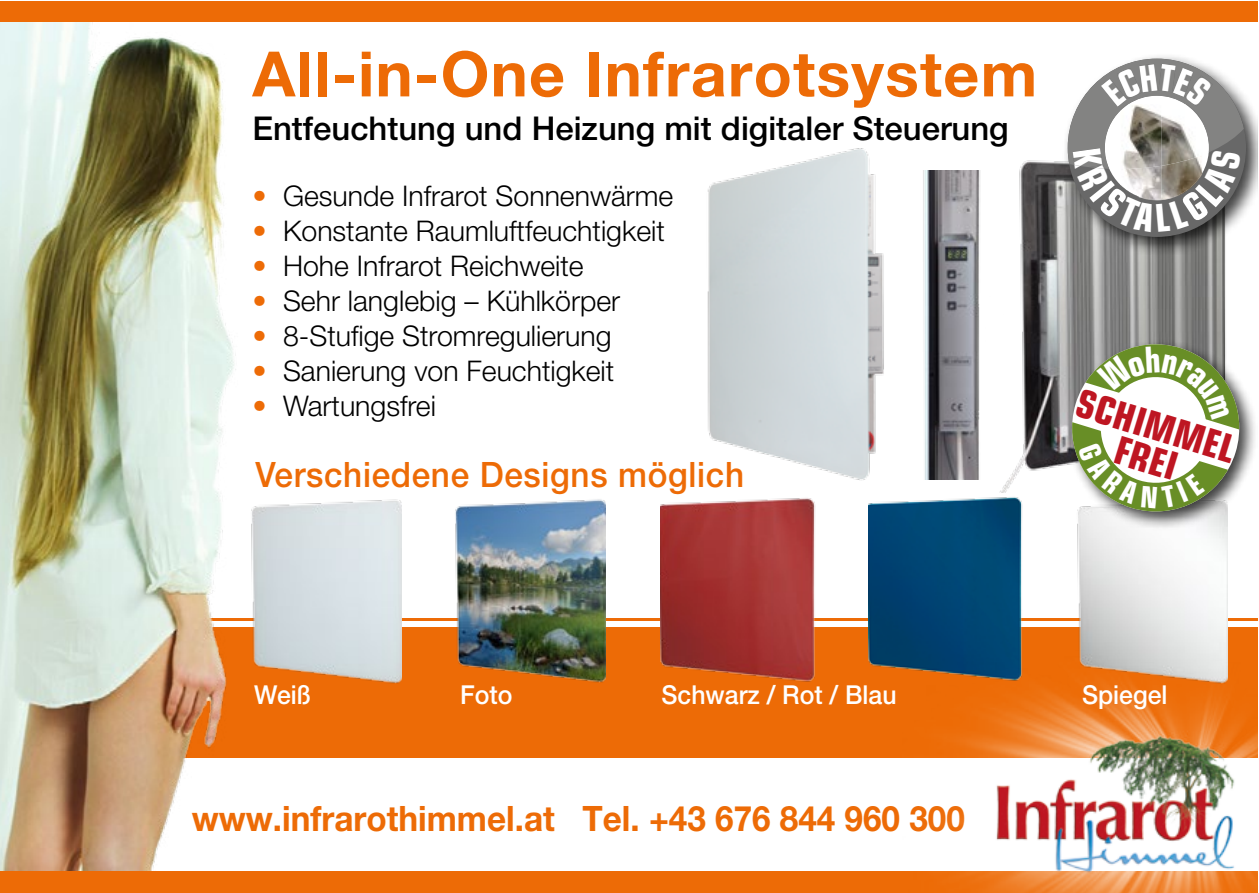
<style>
.page{position:relative;width:1259px;height:893px;background:#fff}
.page>*{position:absolute;margin:0;border:0;box-sizing:border-box;transform-origin:0 0}
.t1{font:700 62.7px "Helvetica Neue LT Pro";letter-spacing:.02em;color:#ed6b06}
.t2{font:700 condensed 38.7px/33.6px "Eurostile LT";color:#be1622;text-align:center}
.t3{font:700 35.1px "Helvetica Neue LT Pro";color:#ed6b06;scale:.95 1}
.t4{font:500 35.1px "Helvetica Neue LT Pro";letter-spacing:.02em;color:#ed6b06;scale:.95 1}
.t5{font:500 32.7px "Helvetica Neue LT Pro";color:#000}
.t6{font:300 28.5px "Helvetica Neue LT Pro";color:#000}
.t7{font:500 26.1px "Helvetica Neue LT Pro";color:#fff;scale:.95 1}
.s1{font-weight:500;color:#ed6b06}
</style>
<div class="page">
<hr style="left:187px;top:618px;width:1070px;height:3px;background:#ed6b06">
<div style="left:165px;top:627px;width:1092px;height:131px;background:#ed6b06"></div>
<img style="left:868px;top:479px;width:155px;height:190px">
<img style="left:269px;top:499px;width:132px;height:185px">
<img style="left:1077px;top:530px;width:150px;height:121px">
<img style="left:661px;top:498px;width:155px;height:184px">
<img style="left:455px;top:499px;width:150px;height:184px">
<img style="left:985px;top:160px;width:241px;height:332px">
<img style="left:707px;top:148px;width:180px;height:336px">
<img style="left:923px;top:171px;width:68px;height:308px">
<div style="left:1066px;top:339px;width:191px;height:191px;background:#000;opacity:.75"></div>
<div style="left:1062px;top:53px;width:195px;height:204px;background:#000;opacity:.75"></div>
<img style="left:0;top:21px;width:269px;height:851px">
<div style="left:0;top:2px;width:1257px;height:19px;background:#ed6b06"></div>
<div style="left:0;top:872px;width:1257px;height:21px;background:#ed6b06"></div>
<img style="left:902px;top:651px;width:355px;height:242px">
<svg style="left:1062px;top:334px;width:187px;height:187px"></svg>
<svg style="left:1067px;top:59px;width:179px;height:178px"></svg>
<h1 class="t1" style="left:252px;top:35px;width:786px">All-in-One Infrarotsystem</h1>
<p class="t5" style="left:252px;top:109px;width:758px">Entfeuchtung und Heizung mit digitaler Steuerung</p>
<p class="t6" style="left:252px;top:178px;width:422px"><span class="s1">•</span> Gesunde Infrarot Sonnenwärme</p>
<p class="t6" style="left:252px;top:213px;width:414px"><span class="s1">•</span> Konstante Raumluftfeuchtigkeit</p>
<p class="t6" style="left:252px;top:248px;width:333px"><span class="s1">•</span> Hohe Infrarot Reichweite</p>
<p class="t6" style="left:252px;top:283px;width:369px"><span class="s1">•</span> Sehr langlebig – Kühlkörper</p>
<p class="t6" style="left:252px;top:319px;width:361px"><span class="s1">•</span> 8-Stufige Stromregulierung</p>
<p class="t6" style="left:252px;top:354px;width:363px"><span class="s1">•</span> Sanierung von Feuchtigkeit</p>
<p class="t6" style="left:252px;top:389px;width:185px"><span class="s1">•</span> Wartungsfrei</p>
<p class="t4" style="left:255px;top:453px;width:516px">Verschiedene Designs möglich</p>
<h2 class="t2" style="left:1082px;top:386px;width:166px;rotate:17deg">SCHIMMEL<br>FREI</h2>
<p class="t7" style="left:254px;top:679px;width:61px">Weiß</p>
<p class="t7" style="left:460px;top:679px;width:57px">Foto</p>
<p class="t7" style="left:661px;top:679px;width:249px">Schwarz / Rot / Blau</p>
<p class="t7" style="left:1082px;top:679px;width:91px">Spiegel</p>
<p class="t3" style="left:192px;top:797px;width:815px">www.infrarothimmel.at Tel. +43 676 844 960 300</p>
</div>
